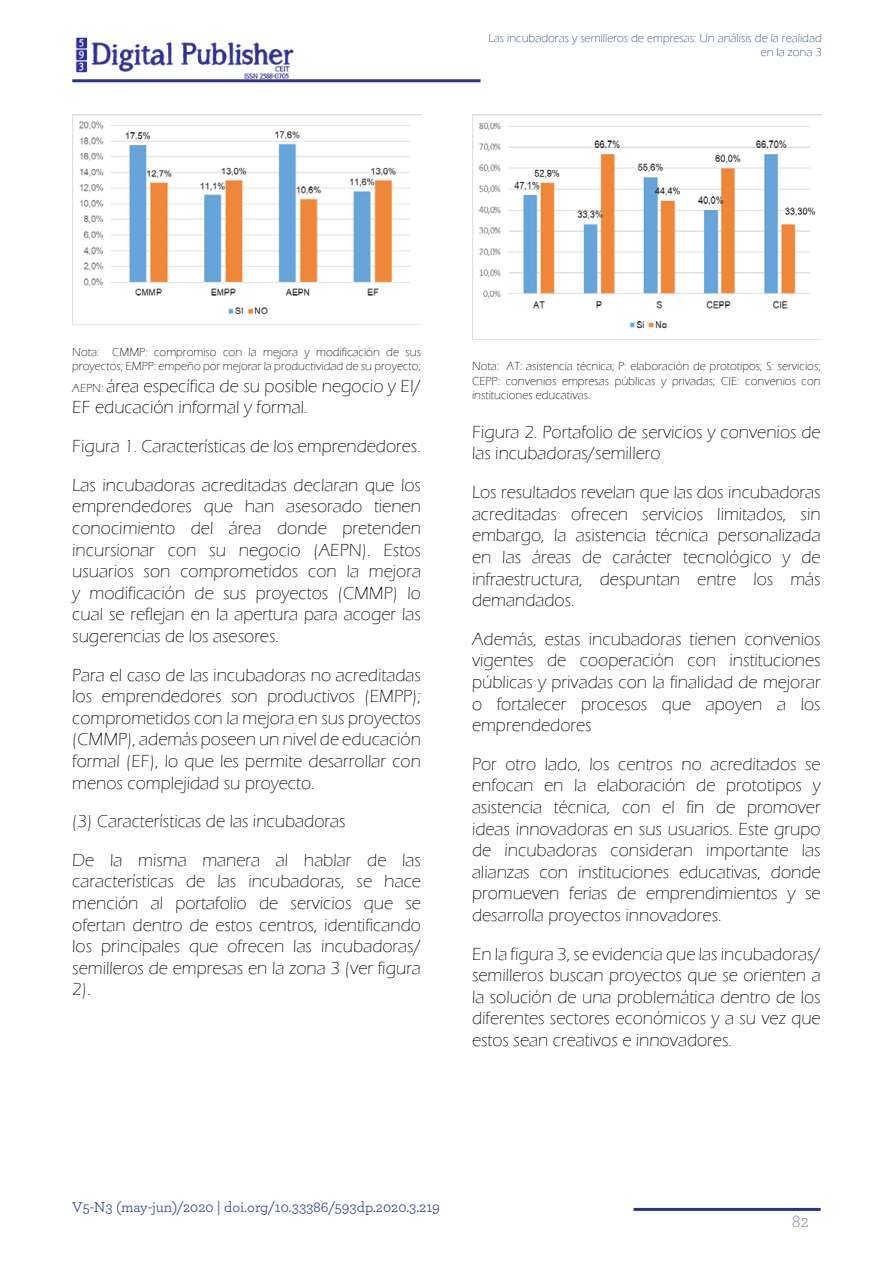
<style>
.page{position:relative;width:893px;height:1263px;background:#fff}
.page>*{position:absolute;margin:0;border:0;box-sizing:border-box;transform-origin:0 0}
.t1{font:300 18px/21.6px "Eras ITC";color:#000;text-align:justify}
.t2{font:200 18px "Archer";color:#283583}
.t3{font:15px "Archer";color:#283583}
.t4{font:300 12px/14.4px "Eras ITC";color:#000}
.t5{font:300 12px/14.4px "Eras ITC";color:#24387b;text-align:right}
.s1{font-size:12px}
</style>
<div class="page">
<hr style="left:72px;top:79px;width:408px;height:3px;background:#283583">
<img style="left:75px;top:37px;width:219px;height:42px">
<hr style="left:634px;top:1208px;width:187px;height:3px;background:#283583">
<img style="left:72px;top:115px;width:349px;height:209px">
<img style="left:472px;top:115px;width:349px;height:224px">
<p class="t5" style="left:488px;top:31px;width:335px">Las incubadoras y semilleros de empresas: Un análisis de la realidad en la zona 3</p>
<p class="t4" style="left:72px;top:345px;width:350px">Nota: CMMP: compromiso con la mejora y modificación de sus proyectos; EMPP: empeño por mejorar la productividad de su proyecto;</p>
<p class="t1" style="left:72px;top:375px;width:350px"><span class="s1">AEPN:</span> área específica de su posible negocio y EI/<br>EF educación informal y formal.</p>
<p class="t1" style="left:72px;top:427px;width:350px;line-height:38.5px">Figura 1. Características de los emprendedores.<br>Las incubadoras acreditadas declaran que los</p>
<p class="t1" style="left:72px;top:496px;width:350px">emprendedores que han asesorado tienen conocimiento del área donde pretenden incursionar con su negocio (AEPN). Estos usuarios son comprometidos con la mejora y modificación de sus proyectos (CMMP) lo cual se reflejan en la apertura para acoger las sugerencias de los asesores.</p>
<p class="t1" style="left:72px;top:664px;width:350px">Para el caso de las incubadoras no acreditadas los emprendedores son productivos (EMPP); comprometidos con la mejora en sus proyectos (CMMP), además poseen un nivel de educación formal (EF), lo que les permite desarrollar con menos complejidad su proyecto.</p>
<p class="t1" style="left:72px;top:802px;width:350px;line-height:38.5px">(3) Características de las incubadoras<br>De la misma manera al hablar de las</p>
<p class="t1" style="left:72px;top:871px;width:350px">características de las incubadoras, se hace mención al portafolio de servicios que se ofertan dentro de estos centros, identificando los principales que ofrecen las incubadoras/ semilleros de empresas en la zona 3 (ver figura 2).</p>
<p class="t4" style="left:472px;top:359px;width:350px;text-align:justify">Nota: AT: asistencia técnica; P: elaboración de prototipos; S: servicios; CEPP: convenios empresas públicas y privadas; CIE: convenios con instituciones educativas.</p>
<p class="t1" style="left:472px;top:421px;width:350px">Figura 2. Portafolio de servicios y convenios de las incubadoras/semillero</p>
<p class="t1" style="left:472px;top:482px;width:350px">Los resultados revelan que las dos incubadoras acreditadas ofrecen servicios limitados, sin embargo, la asistencia técnica personalizada en las áreas de carácter tecnológico y de infraestructura, despuntan entre los más demandados.</p>
<p class="t1" style="left:472px;top:628px;width:350px">Además, estas incubadoras tienen convenios vigentes de cooperación con instituciones públicas y privadas con la finalidad de mejorar o fortalecer procesos que apoyen a los emprendedores</p>
<p class="t1" style="left:472px;top:753px;width:350px">Por otro lado, los centros no acreditados se enfocan en la elaboración de prototipos y asistencia técnica, con el fin de promover ideas innovadoras en sus usuarios. Este grupo de incubadoras consideran importante las alianzas con instituciones educativas, donde promueven ferias de emprendimientos y se desarrolla proyectos innovadores.</p>
<p class="t1" style="left:472px;top:943px;width:350px">En la figura 3, se evidencia que las incubadoras/ semilleros buscan proyectos que se orienten a la solución de una problemática dentro de los diferentes sectores económicos y a su vez que estos sean creativos e innovadores.</p>
<p class="t3" style="left:72px;top:1196px;width:369px">V5-N3 (may-jun)/2020 | doi.org/10.33386/593dp.2020.3.219</p>
<p class="t2" style="left:792px;top:1209px;width:18px">82</p>
</div>
